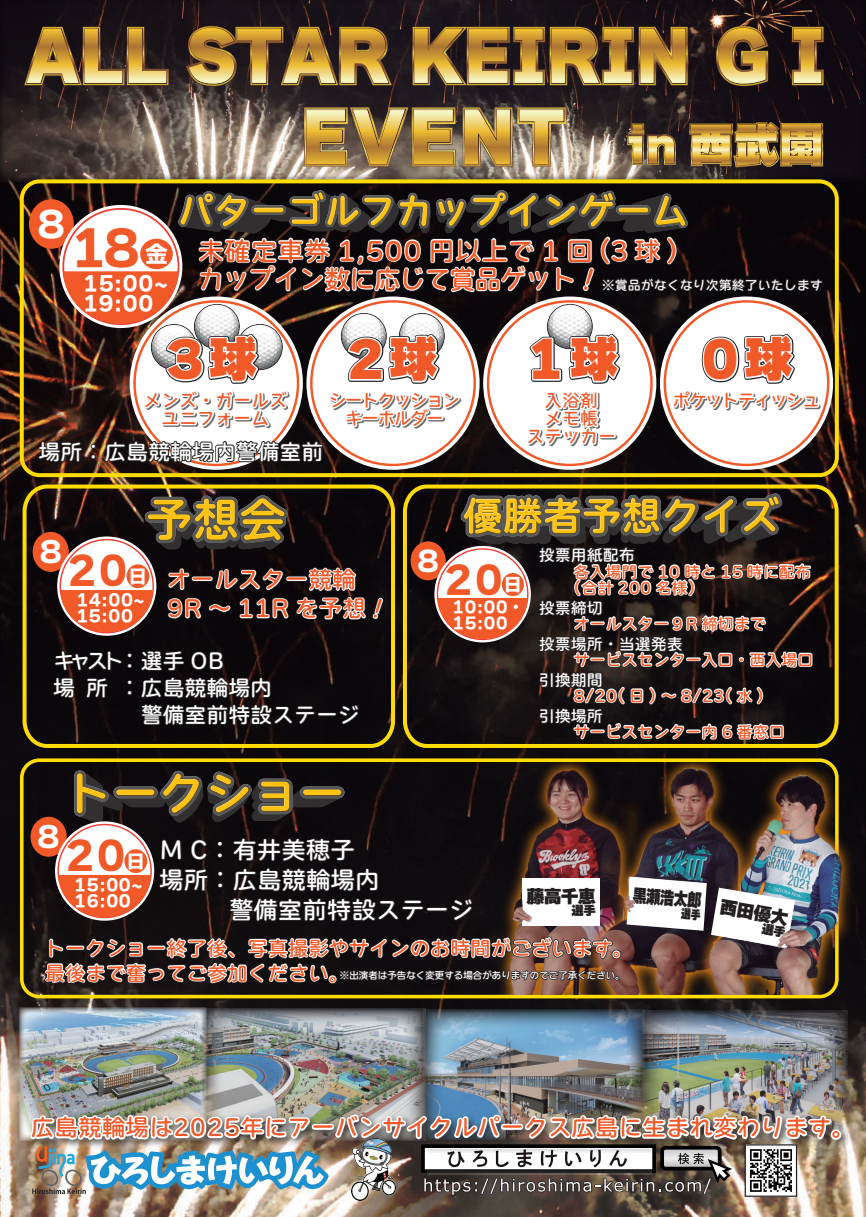
<style>
.page{position:relative;width:866px;height:1217px;background:#fff}
.page>*{position:absolute;margin:0;border:0;box-sizing:border-box;transform-origin:0 0}
.t1{font:48.2px "Ruika 09";color:#f15929}
.t2{font:46.7px "Wanpaku Rera 4";color:#fec210}
.t3{font:39.5px "Wanpaku Rera 4";color:#fec210}
.t4{font:39.3px "Bokutoh Ruika 07";color:#f15929}
.t5{font:38.2px "Bokutoh Ruika 07";color:#f15929}
.t6{font:36.45px "Wanpaku Rera 4";color:#fec210}
.t7{font:36px "EPSONPGOTHIC W6";color:#fff}
.t8{font:29.05px "EPSONPGOTHIC W6";color:#fff}
.t9{font:28.25px "EPSONPGOTHIC W6";color:#fff}
.t10{font:26.5px/28.5px "Wanpaku Rera 4";letter-spacing:-.05em;color:#f15929}
.t11{font:24.45px/30px "Wanpaku Rera 4";color:#fff}
.t12{font:23.65px "Wanpaku Rera 4";color:#f15929}
.t13{font:23.6px/28.9px "Wanpaku Rera 4";color:#f15929}
.t14{font:21.9px/26.9px "Wanpaku Rera 4";color:#fff}
.t15{font:20.7px/20.8px "Bokutoh Ruika 07";color:#fff}
.t16{font:20.25px/24.9px "Wanpaku Rera 4";color:#f15929}
.t17{font:18px/18px "Wanpaku Rera 4";color:#f15929;text-align:center}
.t18{font:18px/18px "Wanpaku Rera 4";letter-spacing:-.1em;color:#f15929;text-align:center}
.t19{font:18px "Ruika 09";color:#231f20}
.t20{font:18px "Ruika 09";color:#231f20;scale:.8 1}
.t21{font:16.7px/16.7px "Bokutoh Ruika 07";color:#fff}
.t22{font:16.25px/16.2px "Bokutoh Ruika 07";color:#fff}
.t23{font:16px/16px "Wanpaku Rera 4";color:#f15929}
.t24{font:16px "Wanpaku Rera 4";color:#fff}
.t25{font:13px "Wanpaku Rera 4";color:#fff}
.t26{font:12.5px "Ruika 09";color:#231f20}
.t27{font:10px "Wanpaku Rera 4";letter-spacing:-.05em;color:#fff}
.s1{font-family:"Bokutoh Ruika 07";font-size:48.7px}
.s2{font-family:"EPSONPGOTHIC W6";font-size:23px;color:#fff}
.s3{font-family:"Bokutoh Ruika 07";font-size:39.3px}
.s4{font-family:"EPSONPGOTHIC W6";font-size:18px;color:#fff}
.s5{font-family:"EPSONPGOTHIC W6";font-size:18.55px;color:#fff}
</style>
<div class="page">
<img style="left:0;top:182px;width:866px;height:1034px">
<img style="left:0;top:0;width:866px;height:182px">
<img style="left:19px;top:1007px;width:10px;height:133px">
<img style="left:351px;top:1195px;width:45px;height:5px">
<img style="left:23px;top:1107px;width:843px;height:45px">
<svg style="left:22px;top:181px;width:815px;height:294px;background:#160e0c"></svg>
<div style="left:20px;top:179px;width:819px;height:298px;border:4px solid #ffdc01;border-radius:18px"></div>
<svg style="left:21px;top:482px;width:8px;height:267px;background:#796706"></svg>
<img style="left:845px;top:762px;width:13px;height:232px">
<svg style="left:20px;top:24px;width:151px;height:64px;background:#775f36"></svg>
<svg style="left:183px;top:23px;width:212px;height:67px;background:#836734"></svg>
<svg style="left:410px;top:24px;width:281px;height:66px;background:#907138"></svg>
<svg style="left:714px;top:23px;width:58px;height:66px;background:#8b6c36"></svg>
<svg style="left:789px;top:24px;width:37px;height:64px;background:#856936"></svg>
<img style="left:302px;top:103px;width:267px;height:66px">
<svg style="left:625px;top:121px;width:53px;height:46px;background:#866e43"></svg>
<svg style="left:687px;top:119px;width:138px;height:50px;background:#a38343"></svg>
<img style="left:29px;top:190px;width:815px;height:1005px">
<h3 class="t7" style="left:37px;top:206px;width:30px">８</h3>
<h3 class="t6" style="left:178px;top:192px;width:512px">パターゴルフカップインゲーム</h3>
<h3 class="t10" style="left:198px;top:236px;width:482px;text-indent:-133px"><span class="s1">１8</span> <span class="s2">金</span> 未確定車券 1,500 円以上で 1 回 (3 球 )カップイン数に応じて賞品ゲット！</h3>
<p class="t15" style="left:83px;top:272px;width:87px">15:00~<br>19:00</p>
<p class="t25" style="left:602px;top:278px;width:222px">※賞品がなくなり次第終了いたします</p>
<h1 class="t1" style="left:161px;top:335px;width:98px">３球</h1>
<h1 class="t1" style="left:341px;top:335px;width:98px">２球</h1>
<h1 class="t1" style="left:522px;top:335px;width:98px">１球</h1>
<h1 class="t1" style="left:696px;top:335px;width:98px">０球</h1>
<p class="t17" style="left:143px;top:391px;width:145px">メンズ・ガールズユニフォーム</p>
<p class="t18" style="left:329px;top:391px;width:133px">シートクッションキーホルダー</p>
<p class="t17" style="left:526px;top:391px;width:91px">入浴剤<br>メモ帳<br>ステッカー</p>
<p class="t18" style="left:673px;top:391px;width:149px">ポケットティッシュ</p>
<h3 class="t14" style="left:39px;top:438px;width:286px">場所：広島競輪場内警備室前</h3>
<h2 class="t2" style="left:146px;top:496px;width:142px">予想会</h2>
<h3 class="t8" style="left:39px;top:537px;width:25px">８</h3>
<h3 class="t13" style="left:167px;top:564px;width:224px;text-indent:-105px"><span class="s3">２０</span><sup>日</sup> オールスター競輪<br>9R ～ 11R を予想！</h3>
<h3 class="t14" style="left:53px;top:647px;width:308px">キャスト：選手 OB<br>場所：広島競輪場内<br>　　　　警備室前特設ステージ</h3>
<p class="t21" style="left:76px;top:590px;width:70px">14:00~<br>15:00</p>
<h2 class="t2" style="left:66px;top:770px;width:282px">トークショー</h2>
<h3 class="t9" style="left:417px;top:546px;width:24px">８</h3>
<h3 class="t3" style="left:464px;top:496px;width:317px">優勝者予想クイズ</h3>
<p class="t24" style="left:539px;top:546px;width:97px">投票用紙配布</p>
<p class="t24" style="left:539px;top:600px;width:65px">投票締切</p>
<p class="t24" style="left:539px;top:636px;width:145px">投票場所・当選発表</p>
<p class="t24" style="left:539px;top:672px;width:65px">引換期間</p>
<p class="t24" style="left:539px;top:708px;width:65px">引換場所</p>
<h3 class="t5" style="left:439px;top:559px;width:84px">２０<span class="s4">日</span></h3>
<p class="t23" style="left:565px;top:563px;width:247px;text-indent:8px">各入場門で 10 時と 15 時に配布（合計 200 名様）</p>
<p class="t23" style="left:573px;top:615px;width:194px">オールスター９R 締切まで</p>
<p class="t23" style="left:573px;top:651px;width:241px">サービスセンター入口・西入場口</p>
<p class="t23" style="left:573px;top:687px;width:192px">8/20( 日 ) ～ 8/23( 水 )</p>
<p class="t23" style="left:573px;top:723px;width:213px">サービスセンター内 6 番窓口</p>
<p class="t22" style="left:452px;top:598px;width:73px">10:00・<br>15:00</p>
<h3 class="t8" style="left:37px;top:821px;width:25px">８</h3>
<h3 class="t4" style="left:60px;top:835px;width:87px">２０<span class="s5">日</span></h3>
<p class="t21" style="left:74px;top:875px;width:70px">15:00~<br>16:00</p>
<h3 class="t11" style="left:159px;top:834px;width:316px">ＭＣ：有井美穂子<br>場所：広島競輪場内<br>　　　警備室前特設ステージ</h3>
<p class="t19" style="left:527px;top:887px;width:71px">藤高千恵</p>
<p class="t26" style="left:572px;top:904px;width:26px">選手</p>
<p class="t16" style="left:45px;top:935px;width:589px">トークショー終了後、写真撮影やサインのお時間がございます。最後まで奮ってご参加ください。</p>
<p class="t27" style="left:340px;top:970px;width:287px">※出演者は予告なく変更する場合がありますのでご了承ください。</p>
<p class="t20" style="left:633px;top:886px;width:88px;rotate:4deg">黒瀬浩太郎</p>
<p class="t19" style="left:722px;top:897px;width:71px;rotate:10deg">西田優大</p>
<h3 class="t12" style="left:31px;top:1115px;width:826px">広島競輪場は2025年にアーバンサイクルパークス広島に生まれ変わります。</h3>
</div>
